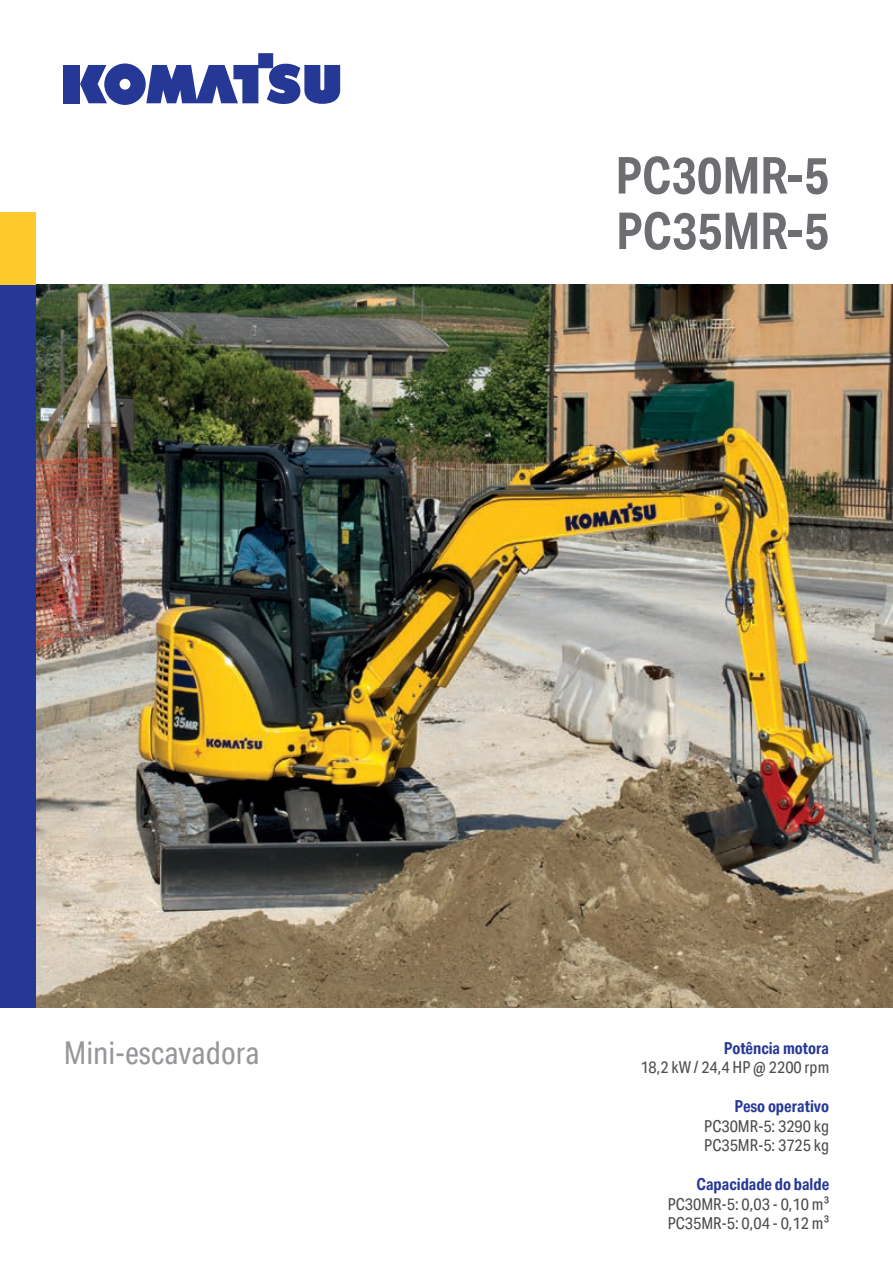
<style>
.page{position:relative;width:893px;height:1263px;background:#fff}
.page>*{position:absolute;margin:0;border:0;box-sizing:border-box;transform-origin:0 0}
.t1{font:700 51px/55.5px "Aktiv Grotesk Cd";color:#6d6e71}
.t2{font:31.5px "Aktiv Grotesk Cd";color:#95979a}
.t3{font:16.5px/19.5px "Aktiv Grotesk Cd";color:#4b4c4d}
.t4{font:700 16.5px "Aktiv Grotesk Cd";color:#263895}
</style>
<div class="page">
<img style="left:36px;top:285px;width:857px;height:723px">
<div style="left:64px;top:65px;width:16px;height:38px;background:#263895"></div>
<svg style="left:80px;top:53px;width:260px;height:52px"></svg>
<div style="left:0;top:213px;width:36px;height:85px;background:#fec92d"></div>
<div style="left:0;top:285px;width:36px;height:723px;background:#263895"></div>
<h2 class="t2" style="left:64px;top:1041px;width:197px">Mini-escavadora</h2>
<h1 class="t1" style="left:615px;top:152px;width:215px">PC30MR-5<br>PC35MR-5</h1>
<p class="t4" style="left:724px;top:1041px;width:107px">Potência motora</p>
<p class="t3" style="left:640px;top:1059px;width:190px">18,2 kW / 24,4 HP @ 2200 rpm</p>
<p class="t4" style="left:734px;top:1100px;width:96px">Peso operativo</p>
<p class="t3" style="left:704px;top:1117px;width:126px">PC30MR-5: 3290 kg<br>PC35MR-5: 3725 kg</p>
<p class="t4" style="left:697px;top:1178px;width:134px">Capacidade do balde</p>
<p class="t3" style="left:668px;top:1195px;width:163px">PC30MR-5: 0,03 - 0,10 m³<br>PC35MR-5: 0,04 - 0,12 m³</p>
</div>
